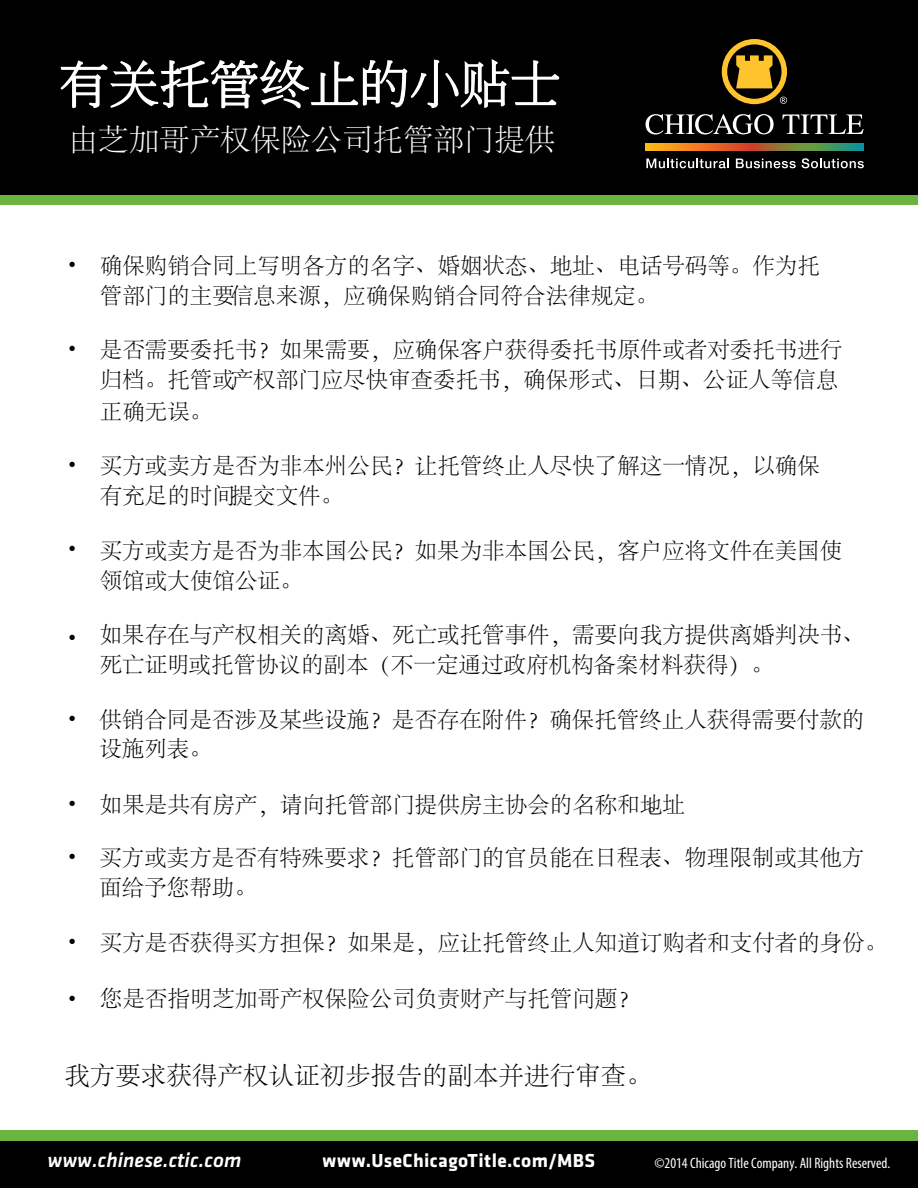
<style>
.page{position:relative;width:918px;height:1188px;background:#fff}
.page>*{position:absolute;margin:0;border:0;box-sizing:border-box;transform-origin:0 0}
.t1{font:300 50.1px "Adobe Ming Std";color:#fff}
.t2{font:300 30.45px "Adobe Song Std";color:#fff}
.t3{font:300 25.5px "Adobe Song Std";color:#000}
.t4{font:300 22.5px/30px "Adobe Song Std";color:#000}
.t5{font:italic 500 21px "Klavika";letter-spacing:.005em;color:#fff}
.t6{font:700 19.5px "Klavika";letter-spacing:.02em;color:#fff}
.t7{font:condensed 15px "Myriad Pro";color:#fff}
.s1{font-family:"Adobe Song Std"}
</style>
<div class="page">
<div style="left:0;top:150px;width:918px;height:55px;background:#6cb43f"></div>
<div style="left:0;top:0;width:918px;height:195px;background:#000"></div>
<svg style="left:722px;top:39px;width:65px;height:65px"></svg>
<svg style="left:646px;top:114px;width:128px;height:20px"></svg>
<svg style="left:782px;top:114px;width:82px;height:20px"></svg>
<svg style="left:646px;top:143px;width:218px;height:8px;background:#a87f39"></svg>
<svg style="left:646px;top:159px;width:83px;height:9px"></svg>
<svg style="left:736px;top:159px;width:60px;height:9px"></svg>
<svg style="left:802px;top:158px;width:62px;height:10px"></svg>
<div style="left:0;top:1140px;width:918px;height:48px;background:#000"></div>
<div style="left:0;top:1130px;width:918px;height:11px;background:#6cb43f"></div>
<svg style="left:60px;top:59px;width:500px;height:50px"></svg>
<h1 class="t1" style="left:59px;top:57px;width:503px">有<span class="s1">关</span>托管<span class="s1">终</span>止的小<span class="s1">贴</span>士</h1>
<h2 class="t2" style="left:68px;top:123px;width:489px">由芝加哥产权保险公司托管部门提供</h2>
<p class="t4" style="left:100px;top:252px;width:721px;text-indent:-32px">• 确保购销合同上写明各方的名字、婚姻状态、地址、电话号码等。作为托管部门的主要信息来源，应确保购销合同符合法律规定。</p>
<p class="t4" style="left:100px;top:335px;width:744px;line-height:31.2px;text-indent:-32px">• 是否需要委托书？如果需要，应确保客户获得委托书原件或者对委托书进行归档。托管或产权部门应尽快审查委托书，确保形式、日期、公证人等信息正确无误。</p>
<p class="t4" style="left:100px;top:451px;width:721px;text-indent:-32px">• 买方或卖方是否为非本州公民？让托管终止人尽快了解这一情况，以确保有充足的时间提交文件。</p>
<p class="t4" style="left:100px;top:536px;width:744px;text-indent:-31px">• 买方或卖方是否为非本国公民？如果为非本国公民，客户应将文件在美国使领馆或大使馆公证。</p>
<p class="t4" style="left:100px;top:620px;width:766px;text-indent:-31px">• 如果存在与产权相关的离婚、死亡或托管事件，需要向我方提供离婚判决书、死亡证明或托管协议的副本（不一定通过政府机构备案材料获得）。</p>
<p class="t4" style="left:99px;top:706px;width:766px;text-indent:-31px">• 供销合同是否涉及某些设施？是否存在附件？确保托管终止人获得需要付款的设施列表。</p>
<p class="t4" style="left:68px;top:790px;width:618px">• 如果是共有房产，请向托管部门提供房主协会的名称和地址</p>
<p class="t4" style="left:646px;top:790px;width:24px">。</p>
<p class="t4" style="left:99px;top:844px;width:766px;text-indent:-31px">• 买方或卖方是否有特殊要求？托管部门的官员能在日程表、物理限制或其他方面给予您帮助。</p>
<p class="t4" style="left:68px;top:928px;width:821px">• 买方是否获得买方担保？如果是，应让托管终止人知道订购者和支付者的身份。</p>
<p class="t4" style="left:68px;top:985px;width:573px">• 您是否指明芝加哥产权保险公司负责财产与托管问题？</p>
<p class="t3" style="left:64px;top:1062px;width:589px">我方要求获得产权认证初步报告的副本并进行审查。</p>
<p class="t5" style="left:48px;top:1146px;width:195px">www.chinese.ctic.com</p>
<p class="t6" style="left:323px;top:1146px;width:274px">www.UseChicagoTitle.com/MBS</p>
<p class="t7" style="left:655px;top:1154px;width:237px">©2014 Chicago Title Company. All Rights Reserved.</p>
</div>
